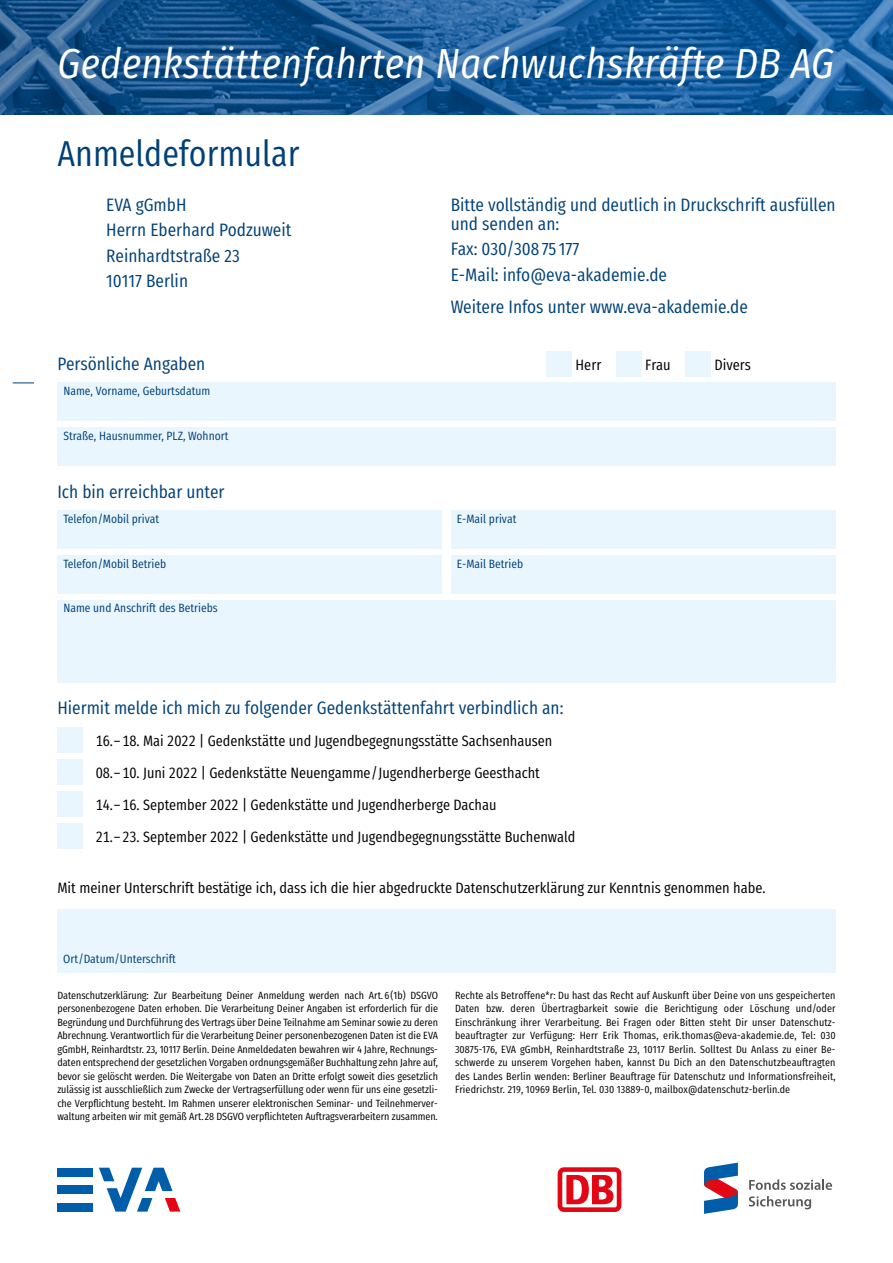
<style>
.page{position:relative;width:893px;height:1263px;background:#fff}
.page>*{position:absolute;margin:0;border:0;box-sizing:border-box;transform-origin:0 0}
.t1{font:italic 42px "Fira Sans Condensed";letter-spacing:.01em;color:#fff}
.t2{font:36px "Fira Sans Condensed";color:#004177}
.t3{font:18px/19.2px "Fira Sans Condensed";color:#004177}
.t4{font:15px "Fira Sans Condensed";color:#000}
.t5{font:12px "Fira Sans Condensed";color:#004177}
.Body{font:10.5px/13.5px "Fira Sans Condensed";letter-spacing:-.005em;color:#000;text-align:justify}
</style>
<div class="page">
<svg style="left:13px;top:383px;width:21px;height:1px"></svg>
<div style="left:57px;top:383px;width:779px;height:38px;background:#eaf6fe"></div>
<div style="left:57px;top:427px;width:779px;height:39px;background:#eaf6fe"></div>
<div style="left:57px;top:510px;width:385px;height:39px;background:#eaf6fe"></div>
<div style="left:57px;top:555px;width:385px;height:38px;background:#eaf6fe"></div>
<div style="left:451px;top:510px;width:385px;height:39px;background:#eaf6fe"></div>
<div style="left:451px;top:555px;width:385px;height:38px;background:#eaf6fe"></div>
<div style="left:57px;top:909px;width:779px;height:64px;background:#eaf6fe"></div>
<div style="left:57px;top:823px;width:26px;height:25px;background:#eaf6fe"></div>
<div style="left:57px;top:791px;width:26px;height:25px;background:#eaf6fe"></div>
<div style="left:57px;top:759px;width:26px;height:25px;background:#eaf6fe"></div>
<div style="left:57px;top:728px;width:26px;height:25px;background:#eaf6fe"></div>
<div style="left:57px;top:600px;width:779px;height:82px;background:#eaf6fe"></div>
<img style="left:0;top:0;width:893px;height:115px">
<div style="left:57px;top:1185px;width:35px;height:9px;background:#005da9"></div>
<div style="left:57px;top:1203px;width:35px;height:8px;background:#005da9"></div>
<div style="left:57px;top:1168px;width:35px;height:8px;background:#005da9"></div>
<svg style="left:99px;top:1168px;width:81px;height:43px"></svg>
<svg style="left:749px;top:1179px;width:83px;height:11px"></svg>
<svg style="left:749px;top:1196px;width:62px;height:13px"></svg>
<svg style="left:704px;top:1162px;width:34px;height:52px"></svg>
<svg style="left:558px;top:1167px;width:63px;height:45px"></svg>
<div style="left:562px;top:1172px;width:55px;height:35px;background:#fff;border-radius:2px"></div>
<svg style="left:566px;top:1175px;width:47px;height:29px"></svg>
<div style="left:546px;top:351px;width:26px;height:25px;background:#eaf6fe"></div>
<div style="left:616px;top:351px;width:26px;height:25px;background:#eaf6fe"></div>
<div style="left:686px;top:351px;width:25px;height:25px;background:#eaf6fe"></div>
<p class="t1" style="left:57px;top:33px;width:778px">Gedenkstättenfahrten Nachwuchskräfte DB AG</p>
<p class="t2" style="left:57px;top:120px;width:244px">Anmeldeformular</p>
<p class="t3" style="left:106px;top:193px;width:82px">EVA gGmbH</p>
<p class="t3" style="left:106px;top:218px;width:187px">Herrn Eberhard Podzuweit</p>
<p class="t3" style="left:106px;top:244px;width:135px">Reinhardtstraße 23</p>
<p class="t3" style="left:106px;top:269px;width:83px">10117 Berlin</p>
<p class="t3" style="left:451px;top:193px;width:386px">Bitte vollständig und deutlich in Druckschrift ausfüllen und senden an:</p>
<p class="t3" style="left:451px;top:237px;width:130px">Fax: 030/308 75 177</p>
<p class="t3" style="left:451px;top:263px;width:218px">E-Mail: info@eva-akademie.de</p>
<p class="t3" style="left:451px;top:295px;width:299px">Weitere Infos unter www.eva-akademie.de</p>
<p class="t3" style="left:57px;top:352px;width:149px">Persönliche Angaben</p>
<p class="t4" style="left:575px;top:351px;width:27px">Herr</p>
<p class="t4" style="left:645px;top:351px;width:27px">Frau</p>
<p class="t4" style="left:714px;top:351px;width:38px">Divers</p>
<p class="t5" style="left:63px;top:380px;width:148px">Name, Vorname, Geburtsdatum</p>
<p class="t5" style="left:63px;top:425px;width:167px">Straße, Hausnummer, PLZ, Wohnort</p>
<p class="t3" style="left:57px;top:480px;width:169px">Ich bin erreichbar unter</p>
<p class="t5" style="left:63px;top:508px;width:97px">Telefon/Mobil privat</p>
<p class="t5" style="left:63px;top:552px;width:104px">Telefon/Mobil Betrieb</p>
<p class="t5" style="left:63px;top:597px;width:156px">Name und Anschrift des Betriebs</p>
<p class="t5" style="left:457px;top:508px;width:61px">E-Mail privat</p>
<p class="t5" style="left:457px;top:552px;width:68px">E-Mail Betrieb</p>
<p class="t3" style="left:57px;top:697px;width:508px">Hiermit melde ich mich zu folgender Gedenkstättenfahrt verbindlich an:</p>
<p class="t4" style="left:96px;top:727px;width:458px">16.– 18. Mai 2022 | Gedenkstätte und Jugendbegegnungsstätte Sachsenhausen</p>
<p class="t4" style="left:96px;top:759px;width:446px">08.– 10. Juni 2022 | Gedenkstätte Neuengamme/Jugendherberge Geesthacht</p>
<p class="t4" style="left:96px;top:791px;width:402px">14.– 16. September 2022 | Gedenkstätte und Jugendherberge Dachau</p>
<p class="t4" style="left:96px;top:823px;width:481px">21.– 23. September 2022 | Gedenkstätte und Jugendbegegnungsstätte Buchenwald</p>
<p class="t4" style="left:57px;top:874px;width:710px">Mit meiner Unterschrift bestätige ich, dass ich die hier abgedruckte Datenschutzerklärung zur Kenntnis genommen habe.</p>
<p class="t5" style="left:63px;top:948px;width:114px">Ort/Datum/Unterschrift</p>
<p class="Body" style="left:57px;top:987px;width:382px">Datenschutzerklärung: Zur Bearbeitung Deiner Anmeldung werden nach Art. 6(1b) DSGVO personenbezogene Daten erhoben. Die Verarbeitung Deiner Angaben ist erforderlich für die Begründung und Durchführung des Vertrags über Deine Teilnahme am Seminar sowie zu deren Abrechnung. Verantwortlich für die Verarbeitung Deiner personenbezogenen Daten ist die EVA gGmbH, Reinhardtstr. 23, 10117 Berlin. Deine Anmeldedaten bewahren wir 4 Jahre, Rechnungs&shy;daten entsprechend der gesetzlichen Vorgaben ordnungsgemäßer Buchhaltung zehn Jahre auf, bevor sie gelöscht werden. Die Weitergabe von Daten an Dritte erfolgt soweit dies gesetzlich zulässig ist ausschließlich zum Zwecke der Vertragserfüllung oder wenn für uns eine gesetzli&shy;che Verpflichtung besteht. Im Rahmen unserer elektronischen Seminar- und Teilnehmerver&shy;waltung arbeiten wir mit gemäß Art. 28 DSGVO verpflichteten Auftragsverarbeitern zusammen.</p>
<p class="Body" style="left:455px;top:987px;width:382px">Rechte als Betroffene*r: Du hast das Recht auf Auskunft über Deine von uns gespeicherten Daten bzw. deren Übertragbarkeit sowie die Berichtigung oder Löschung und/oder Einschränkung ihrer Verarbeitung. Bei Fragen oder Bitten steht Dir unser Datenschutz&shy;beauftragter zur Verfügung: Herr Erik Thomas, erik.thomas@eva-akademie.de, Tel: 030<br>30875-176, EVA gGmbH, Reinhardtstraße 23, 10117 Berlin. Solltest Du Anlass zu einer Be&shy;schwerde zu unserem Vorgehen haben, kannst Du Dich an den Datenschutzbeauftragten des Landes Berlin wenden: Berliner Beauftrage für Datenschutz und Informationsfreiheit, Friedrichstr. 219, 10969 Berlin, Tel. 030 13889-0, mailbox@datenschutz-berlin.de</p>
</div>
